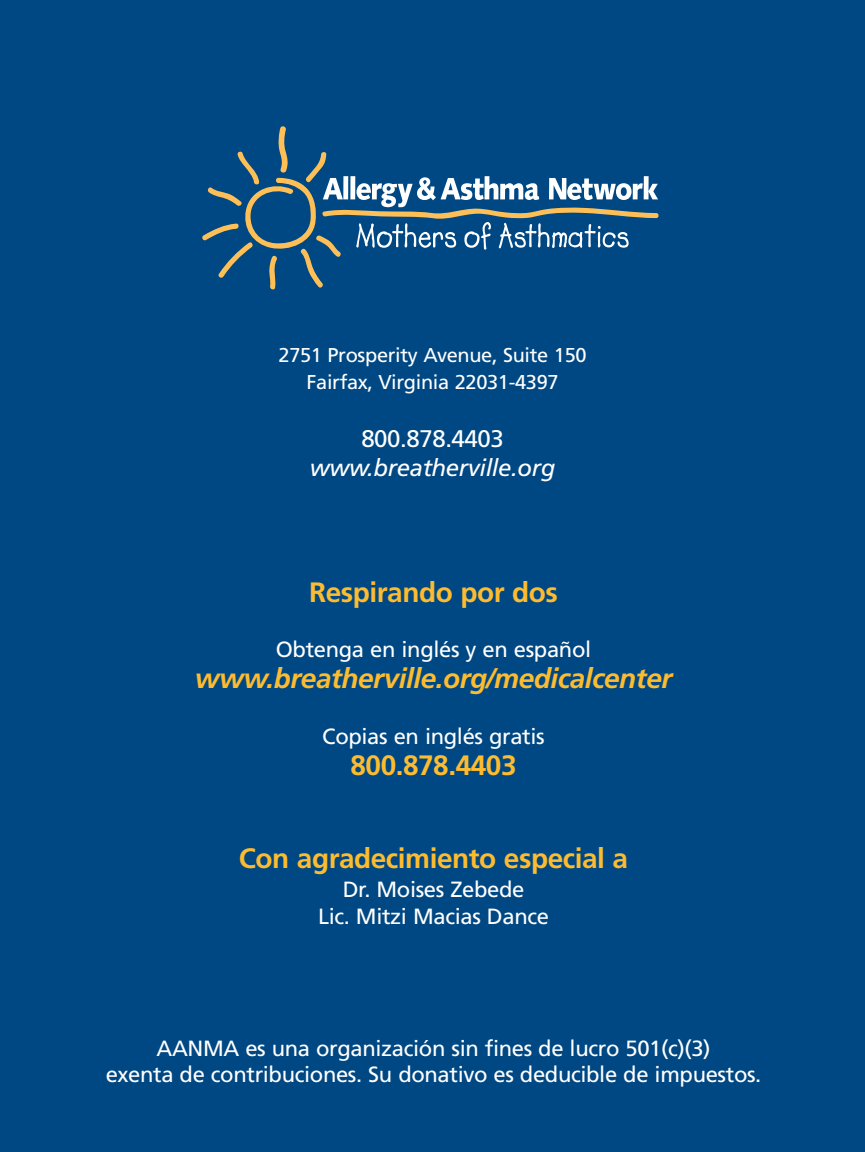
<style>
.page{position:relative;width:865px;height:1152px;background:#fff}
.page>*{position:absolute;margin:0;border:0;box-sizing:border-box;transform-origin:0 0}
.t1{font:700 28px "Frutiger";letter-spacing:-.015em;color:#fdbb2f}
.t2{font:italic 700 28px "Frutiger";letter-spacing:-.015em;color:#fdbb2f}
.t3{font:italic 24px "Frutiger";letter-spacing:-.015em;color:#fff}
.t4{font:24px "Frutiger";letter-spacing:-.015em;color:#fff}
.t5{font:22px/26.4px "Frutiger";letter-spacing:-.015em;color:#fff;text-align:center}
.t6{font:20px/27px "Frutiger";letter-spacing:-.015em;color:#fff;text-align:center}
</style>
<div class="page">
<div style="left:0;top:0;width:864px;height:1151px;background:#004883"></div>
<svg style="left:201px;top:125px;width:458px;height:166px"></svg>
<p class="t6" style="left:278px;top:343px;width:309px">2751 Prosperity Avenue, Suite 150<br>Fairfax, Virginia 22031-4397</p>
<p class="t4" style="left:361px;top:429px;width:144px">800.878.4403</p>
<p class="t3" style="left:310px;top:458px;width:247px">www.breatherville.org</p>
<p class="t1" style="left:309px;top:580px;width:250px">Respirando por dos</p>
<p class="t5" style="left:276px;top:638px;width:317px">Obtenga en inglés y en español</p>
<p class="t2" style="left:195px;top:667px;width:479px">www.breatherville.org/medicalcenter</p>
<p class="t5" style="left:322px;top:724px;width:224px">Copias en inglés gratis</p>
<p class="t1" style="left:350px;top:753px;width:168px">800.878.4403</p>
<p class="t1" style="left:239px;top:847px;width:391px">Con agradecimiento especial a</p>
<p class="t5" style="left:318px;top:878px;width:232px">Dr. Moises Zebede<br>Lic. Mitzi Macias Dance</p>
<p class="t5" style="left:106px;top:1036px;width:657px">AANMA es una organización sin fines de lucro 501(c)(3)<br>exenta de contribuciones. Su donativo es deducible de impuestos.</p>
</div>
